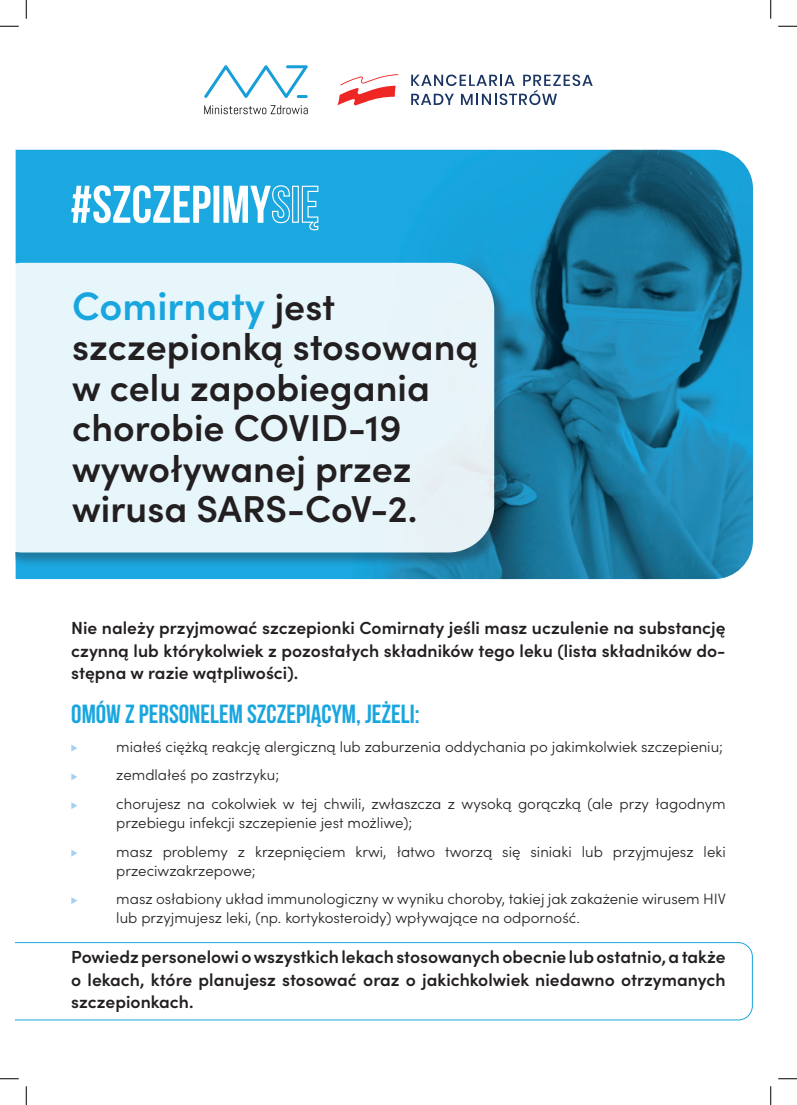
<style>
.page{position:relative;width:797px;height:1105px;background:#fff}
.page>*{position:absolute;margin:0;border:0;box-sizing:border-box;transform-origin:0 0}
.t1{font:600 39.75px "Sofia Pro";color:#19a6df}
.t2{font:600 37.5px/40.5px "Sofia Pro";color:#231f20}
.t3{font:700 26.25px "Bebas Neue";color:#19a6df}
.t4{font:600 17.5px/22.5px "Sofia Pro";color:#231f20;text-align:justify}
.t5{font:300 15px/28.8px "Sofia Pro";color:#231f20}
.s1{font-size:37.5px;color:#231f20}
</style>
<div class="page">
<img style="left:16px;top:150px;width:737px;height:429px">
<div style="left:16px;top:263px;width:492px;height:304px;background:#231f20;opacity:.35"></div>
<div style="left:16px;top:263px;width:478px;height:289px;background:#e7f6fb"></div>
<svg style="left:71px;top:744px;width:6px;height:8px"></svg>
<svg style="left:71px;top:773px;width:6px;height:7px"></svg>
<svg style="left:71px;top:802px;width:6px;height:7px"></svg>
<svg style="left:71px;top:849px;width:6px;height:8px"></svg>
<svg style="left:71px;top:897px;width:6px;height:7px"></svg>
<svg style="left:71px;top:185px;width:248px;height:46px"></svg>
<svg style="left:204px;top:105px;width:104px;height:9px"></svg>
<svg style="left:204px;top:65px;width:104px;height:33px"></svg>
<svg style="left:411px;top:75px;width:181px;height:30px"></svg>
<svg style="left:337px;top:74px;width:61px;height:31px"></svg>
<svg style="left:16px;top:942px;width:736px;height:78px"></svg>
<svg style="left:0;top:25px;width:19px;height:2px"></svg>
<svg style="left:778px;top:25px;width:19px;height:2px"></svg>
<svg style="left:0;top:1078px;width:19px;height:1px"></svg>
<svg style="left:778px;top:1078px;width:19px;height:1px"></svg>
<svg style="left:25px;top:0;width:2px;height:19px"></svg>
<svg style="left:25px;top:1086px;width:2px;height:19px"></svg>
<svg style="left:770px;top:0;width:1px;height:19px"></svg>
<svg style="left:770px;top:1086px;width:1px;height:19px"></svg>
<h1 class="t1" style="left:72px;top:276px;width:265px">Comirnaty <span class="s1">jest</span></h1>
<h2 class="t2" style="left:72px;top:324px;width:408px">szczepionką stosowaną w celu zapobiegania chorobie COVID-19 wywoływanej przez wirusa SARS-CoV-2.</h2>
<p class="t4" style="left:71px;top:616px;width:656px">Nie należy przyjmować szczepionki Comirnaty jeśli masz uczulenie na substancję czynną lub którykolwiek z pozostałych składników tego leku (lista składników do&shy;stępna w razie wątpliwości).</p>
<h3 class="t3" style="left:71px;top:699px;width:350px">OMÓW Z PERSONELEM SZCZEPIĄCYM, JEŻELI:</h3>
<p class="t5" style="left:116px;top:731px;width:611px">miałeś ciężką reakcję alergiczną lub zaburzenia oddychania po jakimkolwiek szczepieniu; zemdlałeś po zastrzyku;<br>chorujesz na cokolwiek w tej chwili, zwłaszcza z wysoką gorączką (ale przy łagodnym</p>
<p class="t5" style="left:116px;top:807px;width:611px">przebiegu infekcji szczepienie jest możliwe);<br>masz problemy z krzepnięciem krwi, łatwo tworzą się siniaki lub przyjmujesz leki</p>
<p class="t5" style="left:116px;top:855px;width:611px">przeciwzakrzepowe;<br>masz osłabiony układ immunologiczny w wyniku choroby, takiej jak zakażenie wirusem HIV</p>
<p class="t5" style="left:116px;top:902px;width:465px">lub przyjmujesz leki, (np. kortykosteroidy) wpływające na odporność.</p>
<p class="t4" style="left:71px;top:944px;width:656px">Powiedz personelowi o wszystkich lekach stosowanych obecnie lub ostatnio, a także o lekach, które planujesz stosować oraz o jakichkolwiek niedawno otrzymanych szczepionkach.</p>
</div>
